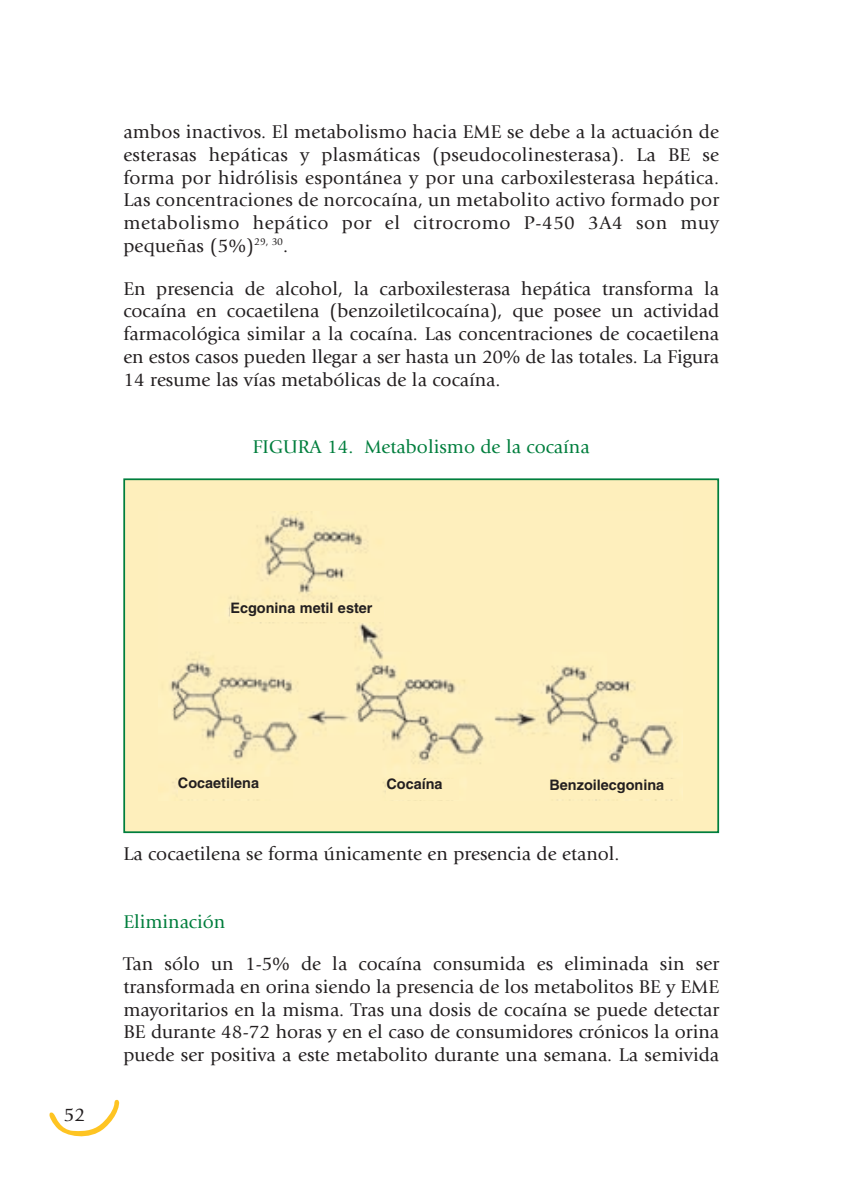
<style>
.page{position:relative;width:844px;height:1191px;background:#fff}
.page>*{position:absolute;margin:0;border:0;box-sizing:border-box;transform-origin:0 0}
.t1{font:19.25px/22.8px "Giovanni";color:#231f20;text-align:justify}
.t2{font:19.25px "Giovanni";color:#007e3d}
.t3{font:700 14.53px "Helvetica";color:#231f20}
</style>
<div class="page">
<svg style="left:49px;top:1099px;width:70px;height:38px"></svg>
<div style="left:124px;top:479px;width:594px;height:353px;background:#feefbc"></div>
<img style="left:170px;top:513px;width:507px;height:287px">
<div style="left:123px;top:478px;width:596px;height:355px;border:2px solid #007e3d"></div>
<div style="left:230px;top:602px;width:154px;height:19px;background:#feefbc"></div>
<div style="left:386px;top:779px;width:72px;height:20px;background:#feefbc"></div>
<div style="left:549px;top:779px;width:129px;height:20px;background:#feefbc"></div>
<div style="left:178px;top:777px;width:114px;height:22px;background:#feefbc"></div>
<p class="t1" style="left:123px;top:122px;width:597px">ambos inactivos. El metabolismo hacia EME se debe a la actuación de esterasas hepáticas y plasmáticas (pseudocolinesterasa). La BE se forma por hidrólisis espontánea y por una carboxilesterasa hepática.<br>Las concentraciones de norcocaína, un metabolito activo formado por metabolismo hepático por el citrocromo P-450 3A4 son muy pequeñas (5%)<sup>29,</sup> <sup>30</sup>.</p>
<p class="t1" style="left:123px;top:278px;width:597px">En presencia de alcohol, la carboxilesterasa hepática transforma la cocaína en cocaetilena (benzoiletilcocaína), que posee un actividad farmacológica similar a la cocaína. Las concentraciones de cocaetilena en estos casos pueden llegar a ser hasta un 20% de las totales. La Figura 14 resume las vías metabólicas de la cocaína.</p>
<p class="t2" style="left:253px;top:439px;width:338px">FIGURA 14. Metabolismo de la cocaína</p>
<p class="t3" style="left:230px;top:602px;width:144px">Ecgonina metil ester</p>
<p class="t1" style="left:64px;top:1105px;width:23px">52</p>
<p class="t3" style="left:178px;top:777px;width:83px">Cocaetilena</p>
<p class="t3" style="left:386px;top:779px;width:58px">Cocaína</p>
<p class="t3" style="left:549px;top:779px;width:116px">Benzoilecgonina</p>
<p class="t1" style="left:123px;top:844px;width:497px">La cocaetilena se forma únicamente en presencia de etanol.</p>
<p class="t2" style="left:123px;top:913px;width:103px">Eliminación</p>
<p class="t1" style="left:123px;top:954px;width:597px">Tan sólo un 1-5% de la cocaína consumida es eliminada sin ser transformada en orina siendo la presencia de los metabolitos BE y EME mayoritarios en la misma. Tras una dosis de cocaína se puede detectar BE durante 48-72 horas y en el caso de consumidores crónicos la orina puede ser positiva a este metabolito durante una semana. La semivida</p>
</div>
